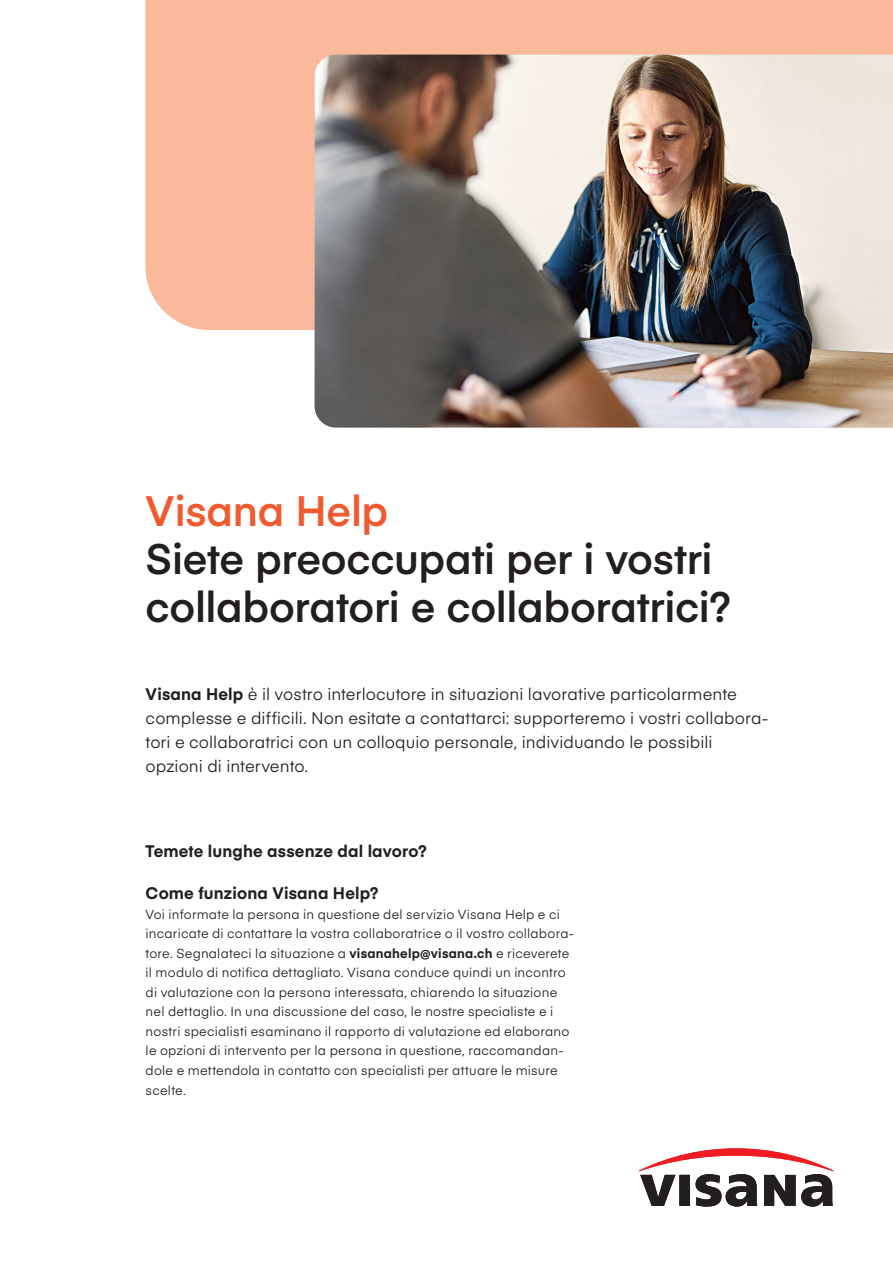
<style>
.page{position:relative;width:893px;height:1263px;background:#fff}
.page>*{position:absolute;margin:0;border:0;box-sizing:border-box;transform-origin:0 0}
._02_Titel_schwarz{font:600 42px/48px "Eina 03";letter-spacing:-.005em;color:#231f20}
.Mengentext{font:16.5px/24px "Eina 03";letter-spacing:.005em;color:#231f20}
.Mengentext-2{font:700 16.5px "Eina 03";letter-spacing:.005em;color:#231f20}
.Mengentext-3{font:12.9px/19.5px "Eina 03";letter-spacing:.015em;color:#231f20}
.s1{color:#f1592f}
.s2{font-weight:700}
</style>
<div class="page">
<div style="left:145px;top:0;width:748px;height:330px;background:#fab99a"></div>
<img style="left:315px;top:55px;width:578px;height:372px">
<svg style="left:639px;top:1148px;width:194px;height:58px"></svg>
<p class="_02_Titel_schwarz" style="left:146px;top:484px;width:587px"><span class="s1">Visana Help<br></span>Siete preoccupati per i vostri collaboratori e collaboratrici?</p>
<p class="Mengentext" style="left:146px;top:681px;width:624px"><span class="s2">Visana Help</span> è il vostro interlocutore in situazioni lavorative particolarmente complesse e difficili. Non esitate a contattarci: supporteremo i vostri collabora&shy;tori e collaboratrici con un colloquio personale, individuando le possibili opzioni di intervento.</p>
<p class="Mengentext-2" style="left:146px;top:839px;width:283px">Temete lunghe assenze dal lavoro?</p>
<p class="Mengentext-2" style="left:146px;top:881px;width:235px">Come funziona Visana Help?</p>
<p class="Mengentext-3" style="left:146px;top:904px;width:430px">Voi informate la persona in questione del servizio Visana Help e ci incaricate di contattare la vostra collaboratrice o il vostro collabora&shy;tore. Segnalateci la situazione a <span class="s2">visanahelp@visana.ch</span> e riceverete il modulo di notifica dettagliato. Visana conduce quindi un incontro di valutazione con la persona interessata, chiarendo la situazione nel dettaglio. In una discussione del caso, le nostre specialiste e i nostri specialisti esaminano il rapporto di valutazione ed elaborano le opzioni di intervento per la persona in questione, raccomandan&shy;dole e mettendola in contatto con specialisti per attuare le misure scelte.</p>
</div>
